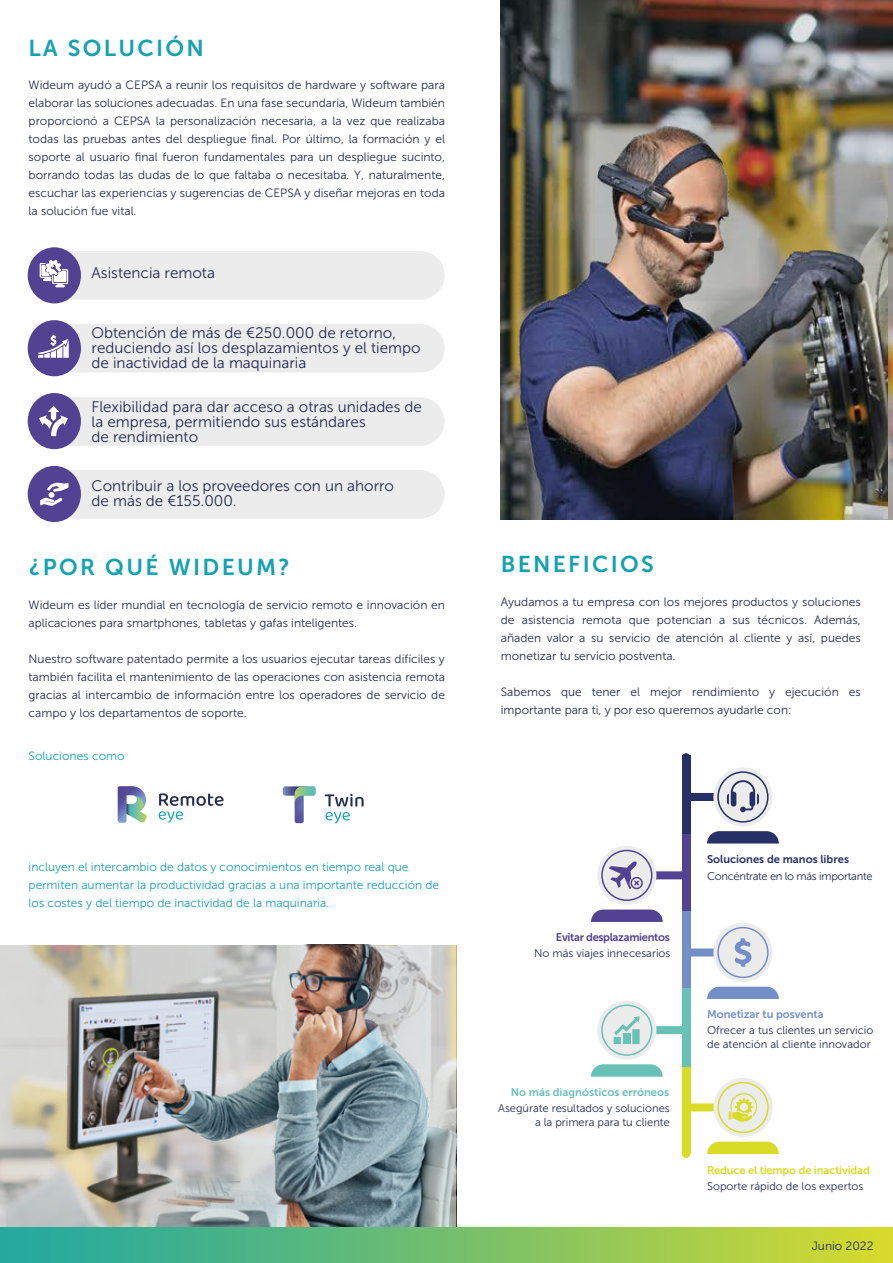
<style>
.page{position:relative;width:893px;height:1263px;background:#fff}
.page>*{position:absolute;margin:0;border:0;box-sizing:border-box;transform-origin:0 0}
.t1{font:22.8px "Museo Sans 700";letter-spacing:.1em;color:#14a1b2}
.t2{font:15.3px/15px "Museo Sans 300";color:#232b52}
.t3{font:12px/18px "Museo Sans 300";color:#232b52;text-align:justify}
.t4{font:12px/18px "Museo Sans 300";color:#18a1b3}
.t5{font:12px "Museo Sans 300";letter-spacing:.005em;color:#14a1b2}
.t6{font:11.1px/13.4px "Museo Sans 300";color:#242b52}
.t7{font:11.1px "Museo Sans 300";letter-spacing:-.03em;color:#242b52}
.t8{font:11.1px "Museo Sans 700";letter-spacing:-.015em;color:#dadb26}
.t9{font:11.1px "Museo Sans 700";color:#69c0b6}
.t10{font:11.1px "Museo Sans 700";color:#273066}
.t11{font:11.1px "Museo Sans 700";letter-spacing:-.03em;color:#524292}
.t12{font:11.1px "Museo Sans 700";letter-spacing:-.005em;color:#748ec8}
</style>
<div class="page">
<img style="left:501px;top:0;width:392px;height:519px">
<img style="left:507px;top:74px;width:380px;height:445px">
<div style="left:29px;top:251px;width:416px;height:49px;background:#ececec;border-radius:24px"></div>
<div style="left:28px;top:247px;width:53px;height:56px;background:#524292;border-radius:50%"></div>
<svg style="left:40px;top:260px;width:28px;height:27px"></svg>
<div style="left:29px;top:397px;width:416px;height:49px;background:#ececec;border-radius:24px"></div>
<div style="left:28px;top:393px;width:53px;height:56px;background:#524292;border-radius:50%"></div>
<svg style="left:39px;top:406px;width:29px;height:30px"></svg>
<div style="left:29px;top:470px;width:416px;height:49px;background:#ececec;border-radius:24px"></div>
<div style="left:28px;top:466px;width:53px;height:56px;background:#524292;border-radius:50%"></div>
<svg style="left:40px;top:482px;width:29px;height:24px"></svg>
<div style="left:29px;top:324px;width:416px;height:48px;background:#ececec;border-radius:24px"></div>
<div style="left:28px;top:320px;width:53px;height:56px;background:#524292;border-radius:50%"></div>
<svg style="left:38px;top:335px;width:31px;height:23px"></svg>
<img style="left:2px;top:945px;width:461px;height:283px">
<div style="left:0;top:1228px;width:893px;height:35px;background:linear-gradient(to right,#1ba6a6,#d3d931)"></div>
<svg style="left:325px;top:794px;width:39px;height:12px"></svg>
<svg style="left:325px;top:812px;width:25px;height:11px"></svg>
<svg style="left:283px;top:786px;width:32px;height:37px"></svg>
<svg style="left:159px;top:793px;width:65px;height:30px"></svg>
<svg style="left:118px;top:786px;width:29px;height:37px"></svg>
<div style="left:682px;top:756px;width:8px;height:78px;background:#273066"></div>
<svg style="left:690px;top:793px;width:23px;height:8px"></svg>
<svg style="left:707px;top:831px;width:72px;height:12px"></svg>
<div style="left:682px;top:834px;width:8px;height:78px;background:#524292"></div>
<svg style="left:713px;top:767px;width:59px;height:59px;background:#dbdce0"></svg>
<div style="left:717px;top:771px;width:52px;height:51px;border:2px solid #273066;border-radius:50%"></div>
<div style="left:682px;top:911px;width:8px;height:78px;background:#748ec8"></div>
<svg style="left:690px;top:948px;width:23px;height:8px"></svg>
<svg style="left:707px;top:987px;width:72px;height:12px"></svg>
<svg style="left:713px;top:923px;width:59px;height:59px;background:#e4e6e9"></svg>
<div style="left:717px;top:927px;width:52px;height:51px;border:2px solid #748ec8;border-radius:50%"></div>
<div style="left:682px;top:1066px;width:8px;height:88px;background:#dadb26"></div>
<svg style="left:690px;top:1103px;width:23px;height:8px"></svg>
<svg style="left:707px;top:1142px;width:72px;height:12px"></svg>
<svg style="left:713px;top:1078px;width:60px;height:59px;background:#ebebde"></svg>
<div style="left:717px;top:1082px;width:52px;height:51px;border:2px solid #dadb26;border-radius:50%"></div>
<svg style="left:656px;top:871px;width:26px;height:8px"></svg>
<svg style="left:591px;top:909px;width:72px;height:13px"></svg>
<svg style="left:597px;top:846px;width:59px;height:59px;background:#e0dfe5"></svg>
<div style="left:601px;top:850px;width:51px;height:51px;border:2px solid #524292;border-radius:50%"></div>
<div style="left:682px;top:989px;width:8px;height:78px;background:#69c0b6"></div>
<svg style="left:656px;top:1026px;width:26px;height:8px"></svg>
<svg style="left:591px;top:1064px;width:72px;height:13px"></svg>
<svg style="left:597px;top:1000px;width:59px;height:60px;background:#e3e9e8"></svg>
<div style="left:601px;top:1004px;width:51px;height:52px;border:2px solid #69c0b6;border-radius:50%"></div>
<svg style="left:727px;top:780px;width:32px;height:32px"></svg>
<svg style="left:630px;top:876px;width:14px;height:14px"></svg>
<svg style="left:609px;top:861px;width:32px;height:28px"></svg>
<div style="left:630px;top:877px;width:13px;height:12px;border:2px solid #524292;border-radius:50%"></div>
<svg style="left:735px;top:938px;width:16px;height:29px"></svg>
<svg style="left:614px;top:1016px;width:26px;height:28px"></svg>
<svg style="left:729px;top:1093px;width:28px;height:29px"></svg>
<div style="left:682px;top:1150px;width:8px;height:8px;background:#dadb26;border-radius:50%"></div>
<div style="left:682px;top:753px;width:8px;height:8px;background:#273066;border-radius:50%"></div>
<h1 class="t1" style="left:29px;top:35px;width:177px">LA SOLUCIÓN</h1>
<p class="t3" style="left:29px;top:76px;width:418px">Wideum ayudó a CEPSA a reunir los requisitos de hardware y software para elaborar las soluciones adecuadas. En una fase secundaria, Wideum también proporcionó a CEPSA la personalización necesaria, a la vez que realizaba todas las pruebas antes del despliegue final. Por último, la formación y el soporte al usuario final fueron fundamentales para un despliegue sucinto, borrando todas las dudas de lo que faltaba o necesitaba. Y, naturalmente, escuchar las experiencias y sugerencias de CEPSA y diseñar mejoras en toda la solución fue vital.</p>
<p class="t2" style="left:92px;top:266px;width:125px">Asistencia remota</p>
<p class="t2" style="left:92px;top:325px;width:331px">Obtención de más de €250.000 de retorno, reduciendo así los desplazamientos y el tiempo de inactividad de la maquinaria</p>
<p class="t2" style="left:92px;top:399px;width:332px">Flexibilidad para dar acceso a otras unidades de la empresa, permitiendo sus estándares<br>de rendimiento</p>
<p class="t2" style="left:92px;top:479px;width:304px">Contribuir a los proveedores con un ahorro de más de €155.000.</p>
<h1 class="t1" style="left:29px;top:554px;width:262px">¿POR QUÉ WIDEUM?</h1>
<h1 class="t1" style="left:501px;top:551px;width:154px">BENEFICIOS</h1>
<p class="t3" style="left:29px;top:596px;width:418px">Wideum es líder mundial en tecnología de servicio remoto e innovación en aplicaciones para smartphones, tabletas y gafas inteligentes.</p>
<p class="t3" style="left:29px;top:650px;width:418px">Nuestro software patentado permite a los usuarios ejecutar tareas difíciles y también facilita el mantenimiento de las operaciones con asistencia remota gracias al intercambio de información entre los operadores de servicio de campo y los departamentos de soporte.</p>
<p class="t5" style="left:29px;top:749px;width:98px">Soluciones como</p>
<p class="t4" style="left:29px;top:858px;width:412px">incluyen el intercambio de datos y conocimientos en tiempo real que permiten aumentar la productividad gracias a una importante reducción de los costes y del tiempo de inactividad de la maquinaria.</p>
<p class="t3" style="left:501px;top:593px;width:361px">Ayudamos a tu empresa con los mejores productos y soluciones de asistencia remota que potencian a sus técnicos. Además, añaden valor a su servicio de atención al cliente y así, puedes monetizar tu servicio postventa.</p>
<p class="t3" style="left:501px;top:683px;width:361px">Sabemos que tener el mejor rendimiento y ejecución es importante para ti, y por eso queremos ayudarle con:</p>
<p class="t10" style="left:707px;top:853px;width:143px">Soluciones de manos libres</p>
<p class="t11" style="left:556px;top:930px;width:115px">Evitar desplazamientos</p>
<p class="t6" style="left:534px;top:947px;width:138px">No más viajes innecesarios</p>
<p class="t9" style="left:511px;top:1086px;width:160px">No más diagnósticos erróneos</p>
<p class="t6" style="left:498px;top:1102px;width:173px;text-align:right">Asegúrate resultados y soluciones a la primera para tu cliente</p>
<p class="t7" style="left:707px;top:870px;width:167px">Concéntrate en lo más importante</p>
<p class="t12" style="left:707px;top:1008px;width:118px">Monetizar tu posventa</p>
<p class="t6" style="left:707px;top:1024px;width:168px">Ofrecer a tus clientes un servicio de atención al cliente innovador</p>
<p class="t8" style="left:707px;top:1164px;width:164px">Reduce el tiempo de inactividad</p>
<p class="t6" style="left:707px;top:1179px;width:158px">Soporte rápido de los expertos</p>
<p class="t3" style="left:812px;top:1237px;width:63px">Junio 2022</p>
</div>
